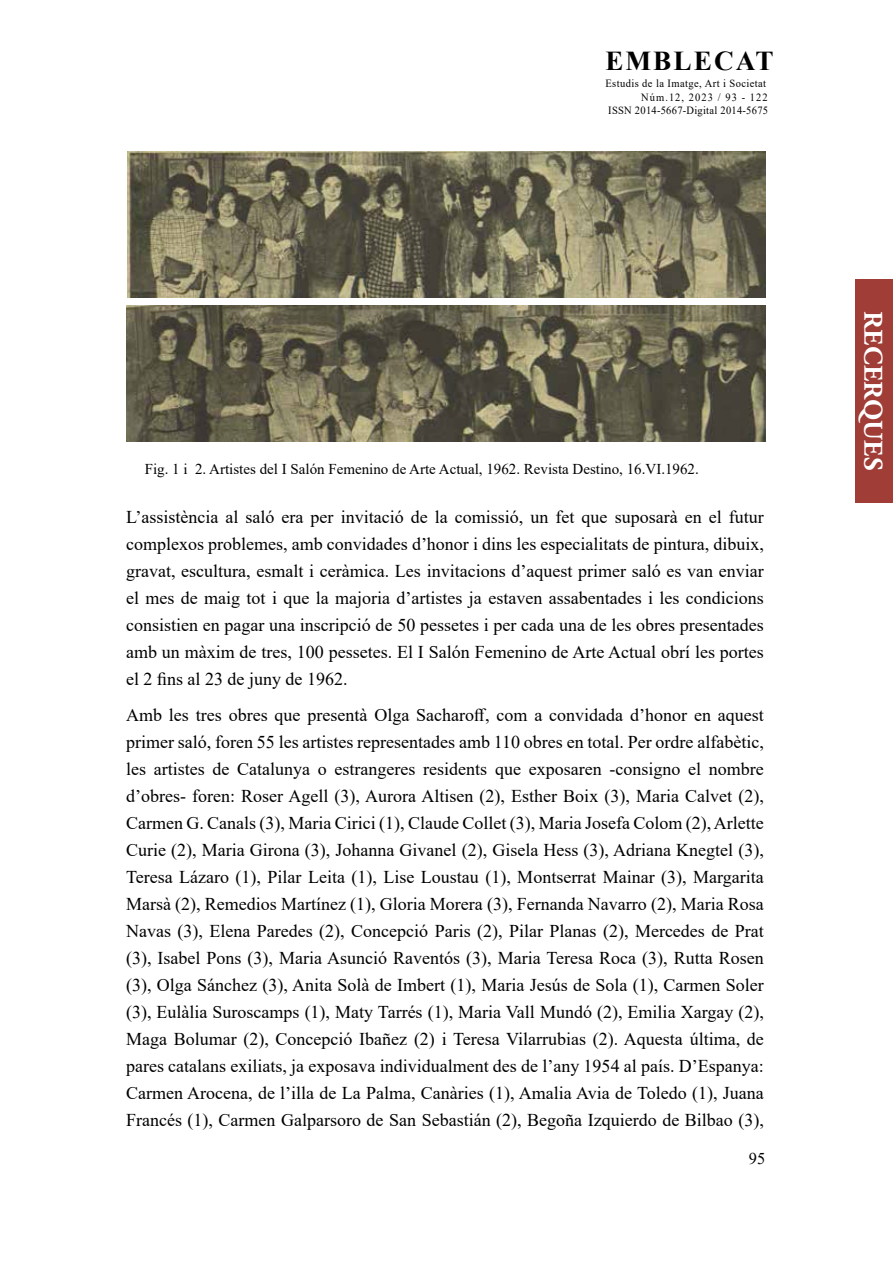
<style>
.page{position:relative;width:893px;height:1263px;background:#fff}
.page>*{position:absolute;margin:0;border:0;box-sizing:border-box;transform-origin:0 0}
.t1{font:700 27.3px "Times New Roman";letter-spacing:.075em;color:#000}
.t2{font:700 27px "Adobe Garamond Pro";letter-spacing:.015em;color:#fff}
.t3{font:18px/27px "Times New Roman";color:#000;text-align:justify}
.t4{font:16.5px "Times New Roman";color:#000}
.t5{font:15px "Times New Roman";color:#000}
.t6{font:10.95px/13.5px "Times New Roman";letter-spacing:.04em;color:#000;text-align:right;scale:.95 1}
</style>
<div class="page">
<div style="left:855px;top:279px;width:38px;height:223px;background:#a03d37"></div>
<img style="left:126px;top:306px;width:639px;height:136px">
<img style="left:128px;top:151px;width:637px;height:147px">
<h1 class="t1" style="left:605px;top:41px;width:170px">EMBLECAT</h1>
<p class="t6" style="left:605px;top:77px;width:173px">Estudis de la Imatge, Art i Societat<br>Núm.12, 2023 / 93 - 122<br>ISSN 2014-5667-Digital 2014-5675</p>
<p class="t5" style="left:145px;top:458px;width:556px">Fig. 1 i 2. Artistes del I Salón Femenino de Arte Actual, 1962. Revista Destino, 16.VI.1962.</p>
<p class="t3" style="left:126px;top:503px;width:639px">L’assistència al saló era per invitació de la comissió, un fet que suposarà en el futur complexos problemes, amb convidades d’honor i dins les especialitats de pintura, dibuix, gravat, escultura, esmalt i ceràmica. Les invitacions d’aquest primer saló es van enviar el mes de maig tot i que la majoria d’artistes ja estaven assabentades i les condicions consistien en pagar una inscripció de 50 pessetes i per cada una de les obres presentades amb un màxim de tres, 100 pessetes. El I Salón Femenino de Arte Actual obrí les portes el 2 fins al 23 de juny de 1962.</p>
<p class="t3" style="left:126px;top:701px;width:639px">Amb les tres obres que presentà Olga Sacharoff, com a convidada d’honor en aquest primer saló, foren 55 les artistes representades amb 110 obres en total. Per ordre alfabètic, les artistes de Catalunya o estrangeres residents que exposaren -consigno el nombre d’obres- foren: Roser Agell (3), Aurora Altisen (2), Esther Boix (3), Maria Calvet (2), Carmen G. Canals (3), Maria Cirici (1), Claude Collet (3), Maria Josefa Colom (2), Arlette Curie (2), Maria Girona (3), Johanna Givanel (2), Gisela Hess (3), Adriana Knegtel (3), Teresa Lázaro (1), Pilar Leita (1), Lise Loustau (1), Montserrat Mainar (3), Margarita Marsà (2), Remedios Martínez (1), Gloria Morera (3), Fernanda Navarro (2), Maria Rosa Navas (3), Elena Paredes (2), Concepció Paris (2), Pilar Planas (2), Mercedes de Prat (3), Isabel Pons (3), Maria Asunció Raventós (3), Maria Teresa Roca (3), Rutta Rosen (3), Olga Sánchez (3), Anita Solà de Imbert (1), Maria Jesús de Sola (1), Carmen Soler (3), Eulàlia Suroscamps (1), Maty Tarrés (1), Maria Vall Mundó (2), Emilia Xargay (2), Maga Bolumar (2), Concepció Ibañez (2) i Teresa Vilarrubias (2). Aquesta última, de pares catalans exiliats, ja exposava individualment des de l’any 1954 al país. D’Espanya:<br>Carmen Arocena, de l’illa de La Palma, Canàries (1), Amalia Avia de Toledo (1), Juana Francés (1), Carmen Galparsoro de San Sebastián (2), Begoña Izquierdo de Bilbao (3),</p>
<p class="t4" style="left:749px;top:1147px;width:18px">95</p>
<h2 class="t2" style="left:889px;top:311px;width:161px;rotate:90deg">RECERQUES</h2>
</div>
